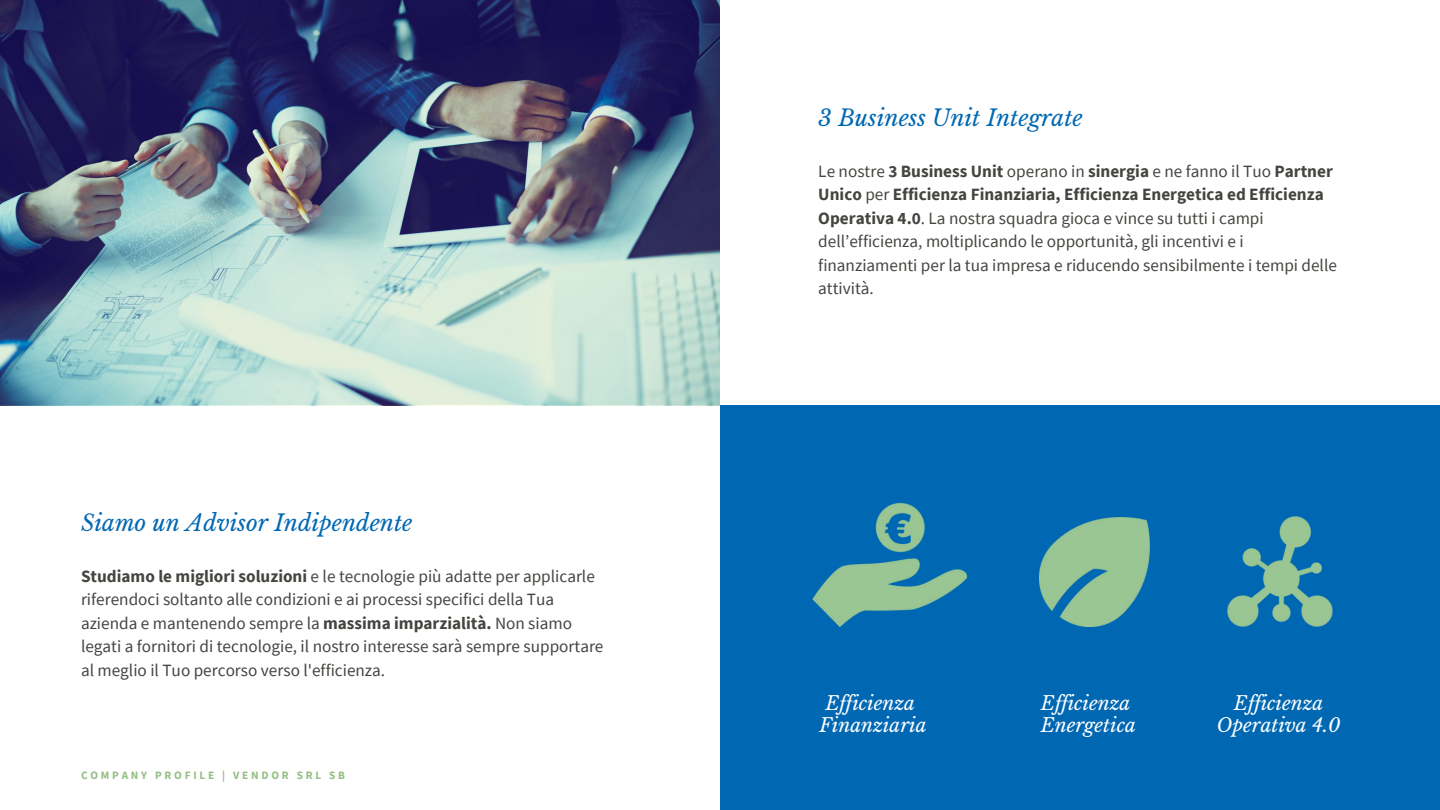
<style>
.page{position:relative;width:1440px;height:810px;background:#fff}
.page>*{position:absolute;margin:0;border:0;box-sizing:border-box;transform-origin:0 0}
.t1{font:italic 22.5px "Libre Baskerville";color:#0068b2}
.t2{font:italic 19px/21.6px "Libre Baskerville";color:#fff;text-align:center}
.t3{font:17.2px/23.5px "Source Sans Pro";color:#444440}
.t4{font:700 11.2px "Source Sans Pro";letter-spacing:.25em;color:#93bf83}
.s1{font-weight:700}
</style>
<div class="page">
<div style="left:720px;top:405px;width:720px;height:405px;background:#0068b2"></div>
<img style="left:0;top:0;width:720px;height:405px">
<img style="left:1040px;top:518px;width:110px;height:109px">
<img style="left:812px;top:503px;width:156px;height:123px">
<img style="left:1227px;top:516px;width:106px;height:111px">
<h1 class="t1" style="left:81px;top:510px;width:333px">Siamo un Advisor Indipendente</h1>
<p class="t3" style="left:81px;top:564px;width:524px"><span class="s1">Studiamo le migliori soluzioni</span> e le tecnologie più adatte per applicarle riferendoci soltanto alle condizioni e ai processi specifici della Tua azienda e mantenendo sempre la <span class="s1">massima imparzialità.</span> Non siamo legati a fornitori di tecnologie, il nostro interesse sarà sempre supportare al meglio il Tuo percorso verso l'efficienza.</p>
<p class="t4" style="left:81px;top:768px;width:265px">COMPANY PROFILE | VENDOR SRL SB</p>
<h1 class="t1" style="left:818px;top:104px;width:266px">3 Business Unit Integrate</h1>
<p class="t3" style="left:818px;top:159px;width:520px">Le nostre <span class="s1">3 Business Unit</span> operano in <span class="s1">sinergia</span> e ne fanno il Tuo <span class="s1">Partner Unico</span> per <span class="s1">Efficienza Finanziaria, Efficienza Energetica ed Efficienza Operativa 4.0</span>. La nostra squadra gioca e vince su tutti i campi dell’efficienza, moltiplicando le opportunità, gli incentivi e i finanziamenti per la tua impresa e riducendo sensibilmente i tempi delle attività.</p>
<p class="t2" style="left:819px;top:693px;width:109px">Efficienza<br>Finanziaria</p>
<p class="t2" style="left:1041px;top:693px;width:97px;text-align:left">Efficienza<br>Energetica</p>
<p class="t2" style="left:1217px;top:693px;width:125px">Efficienza<br>Operativa 4.0</p>
</div>
